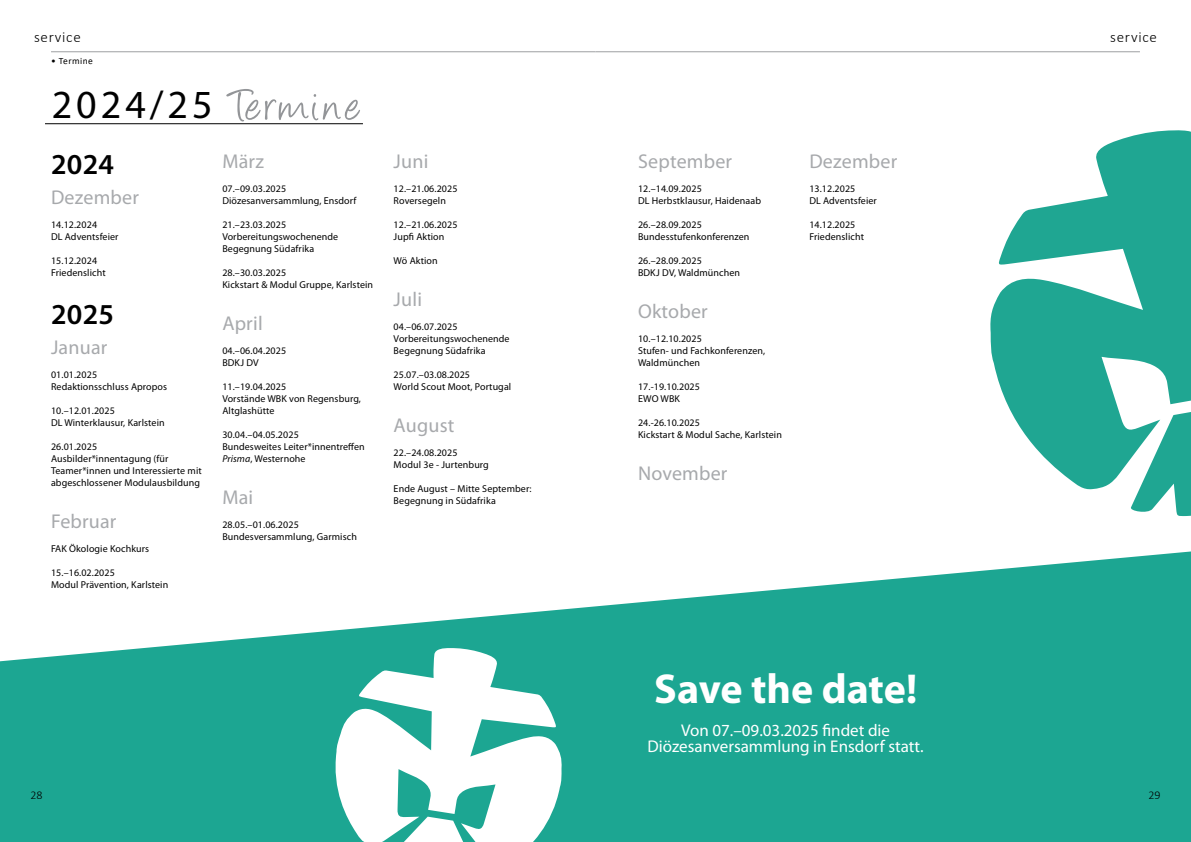
<style>
.page{position:relative;width:1191px;height:842px;background:#fff}
.page>*{position:absolute;margin:0;border:0;box-sizing:border-box;transform-origin:0 0}
.t1{font:700 42px "Myriad Pro";letter-spacing:-.005em;color:#fff}
.t2{font:40px "Myriad Pro";letter-spacing:.1em;color:#000}
.t3{font:600 29px "Myriad Pro";letter-spacing:.01em;color:#000}
.t4{font:20px "Myriad Pro";letter-spacing:.01em;color:#a7a9ac}
.t5{font:17px/16.4px "Myriad Pro";color:#fff;text-align:center}
.t6{font:300 15px "Calibri";letter-spacing:.05em;color:#000}
.t7{font:300 12px "Calibri";color:#000}
.t8{font:10px/12px "Myriad Pro";letter-spacing:.01em;color:#000}
.t9{font:9.5px "Calibri";letter-spacing:.05em;color:#000}
.s1{font-family:"Angelina";font-size:50px;color:#939598}
.s2{font-style:italic}
</style>
<div class="page">
<hr style="left:51px;top:51px;width:544px;height:1px;background:#9d9fa2">
<hr style="left:595px;top:51px;width:545px;height:1px;background:#9d9fa2">
<svg style="left:0;top:551px;width:1191px;height:291px;fill:#1ca692"></svg>
<svg style="left:332px;top:648px;width:230px;height:194px"></svg>
<svg style="left:384px;top:817px;width:96px;height:25px"></svg>
<hr style="left:45px;top:123px;width:318px;height:1px;background:#000">
<svg style="left:990px;top:130px;width:201px;height:360px;fill:#1fa692"></svg>
<svg style="left:1129px;top:408px;width:62px;height:109px"></svg>
<div style="left:856px;top:588px;width:284px;height:72px;background:#1ca692"></div>
<h3 class="t6" style="left:34px;top:28px;width:48px">service</h3>
<h3 class="t6" style="left:1110px;top:28px;width:48px">service</h3>
<p class="t9" style="left:51px;top:54px;width:43px">• Termine</p>
<h2 class="t2" style="left:52px;top:79px;width:310px">2024/25 <span class="s1">Termine</span></h2>
<h3 class="t4" style="left:222px;top:149px;width:43px">März</h3>
<p class="t8" style="left:222px;top:182px;width:136px">07.–09.03.2025<br>Diözesanversammlung, Ensdorf</p>
<p class="t8" style="left:222px;top:218px;width:117px">21.–23.03.2025<br>Vorbereitungswochenende<br>Begegnung Südafrika</p>
<p class="t8" style="left:222px;top:266px;width:152px">28.–30.03.2025<br>Kickstart &amp; Modul Gruppe, Karlstein</p>
<h3 class="t4" style="left:222px;top:311px;width:42px">April</h3>
<p class="t8" style="left:222px;top:344px;width:65px">04.–06.04.2025<br>BDKJ DV</p>
<p class="t8" style="left:222px;top:380px;width:140px">11.–19.04.2025<br>Vorstände WBK von Regensburg,<br>Altglashütte</p>
<p class="t8" style="left:222px;top:428px;width:144px">30.04.–04.05.2025<br>Bundesweites Leiter*innentreffen<br><span class="s2">Prisma</span>, Westernohe</p>
<h3 class="t4" style="left:222px;top:485px;width:32px">Mai</h3>
<p class="t8" style="left:222px;top:518px;width:136px">28.05.–01.06.2025<br>Bundesversammlung, Garmisch</p>
<h3 class="t3" style="left:51px;top:146px;width:65px">2024</h3>
<h3 class="t4" style="left:51px;top:185px;width:89px">Dezember</h3>
<p class="t8" style="left:51px;top:218px;width:69px">14.12.2024<br>DL Adventsfeier</p>
<p class="t8" style="left:51px;top:254px;width:56px">15.12.2024<br>Friedenslicht</p>
<h3 class="t3" style="left:51px;top:296px;width:65px">2025</h3>
<h3 class="t4" style="left:51px;top:335px;width:58px">Januar</h3>
<p class="t8" style="left:51px;top:368px;width:118px">01.01.2025<br>Redaktionsschluss Apropos</p>
<p class="t8" style="left:51px;top:404px;width:115px">10.–12.01.2025<br>DL Winterklausur, Karlstein</p>
<p class="t8" style="left:51px;top:440px;width:152px">26.01.2025<br>Ausbilder*innentagung (für<br>Teamer*innen und Interessierte mit abgeschlossener Modulausbildung</p>
<h3 class="t4" style="left:51px;top:509px;width:67px">Februar</h3>
<p class="t8" style="left:51px;top:542px;width:100px">FAK Ökologie Kochkurs</p>
<p class="t8" style="left:51px;top:566px;width:119px">15.–16.02.2025<br>Modul Prävention, Karlstein</p>
<h3 class="t4" style="left:394px;top:149px;width:36px">Juni</h3>
<p class="t8" style="left:394px;top:182px;width:65px">12.–21.06.2025<br>Roversegeln</p>
<p class="t8" style="left:394px;top:218px;width:65px">12.–21.06.2025<br>Jupfi Aktion</p>
<p class="t8" style="left:394px;top:254px;width:46px">Wö Aktion</p>
<h3 class="t4" style="left:394px;top:287px;width:30px">Juli</h3>
<p class="t8" style="left:394px;top:320px;width:117px">04.–06.07.2025<br>Vorbereitungswochenende<br>Begegnung Südafrika</p>
<p class="t8" style="left:394px;top:368px;width:119px">25.07.–03.08.2025<br>World Scout Moot, Portugal</p>
<h3 class="t4" style="left:394px;top:413px;width:62px">August</h3>
<p class="t8" style="left:394px;top:446px;width:97px">22.–24.08.2025<br>Modul 3e - Jurtenburg</p>
<p class="t8" style="left:394px;top:482px;width:139px">Ende August – Mitte September:<br>Begegnung in Südafrika</p>
<p class="t7" style="left:30px;top:787px;width:14px">28</p>
<h3 class="t4" style="left:638px;top:149px;width:96px">September</h3>
<p class="t8" style="left:638px;top:182px;width:125px">12.–14.09.2025<br>DL Herbstklausur, Haidenaab</p>
<p class="t8" style="left:638px;top:218px;width:113px">26.–28.09.2025<br>Bundesstufenkonferenzen</p>
<p class="t8" style="left:638px;top:254px;width:104px">26.–28.09.2025<br>BDKJ DV, Waldmünchen</p>
<h3 class="t4" style="left:638px;top:299px;width:71px">Oktober</h3>
<p class="t8" style="left:638px;top:332px;width:129px">10.–12.10.2025<br>Stufen- und Fachkonferenzen,<br>Waldmünchen</p>
<p class="t8" style="left:638px;top:380px;width:63px">17.-19.10.2025<br>EWO WBK</p>
<p class="t8" style="left:638px;top:416px;width:145px">24.-26.10.2025<br>Kickstart &amp; Modul Sache, Karlstein</p>
<h3 class="t4" style="left:638px;top:461px;width:91px">November</h3>
<h3 class="t4" style="left:809px;top:149px;width:89px">Dezember</h3>
<p class="t8" style="left:809px;top:182px;width:69px">13.12.2025<br>DL Adventsfeier</p>
<p class="t8" style="left:809px;top:218px;width:56px">14.12.2025<br>Friedenslicht</p>
<h1 class="t1" style="left:654px;top:662px;width:265px">Save the date!</h1>
<h3 class="t5" style="left:647px;top:722px;width:277px">Von 07.–09.03.2025 findet die<br>Diözesanversammlung in Ensdorf statt.</h3>
<p class="t7" style="left:1148px;top:787px;width:14px">29</p>
</div>
